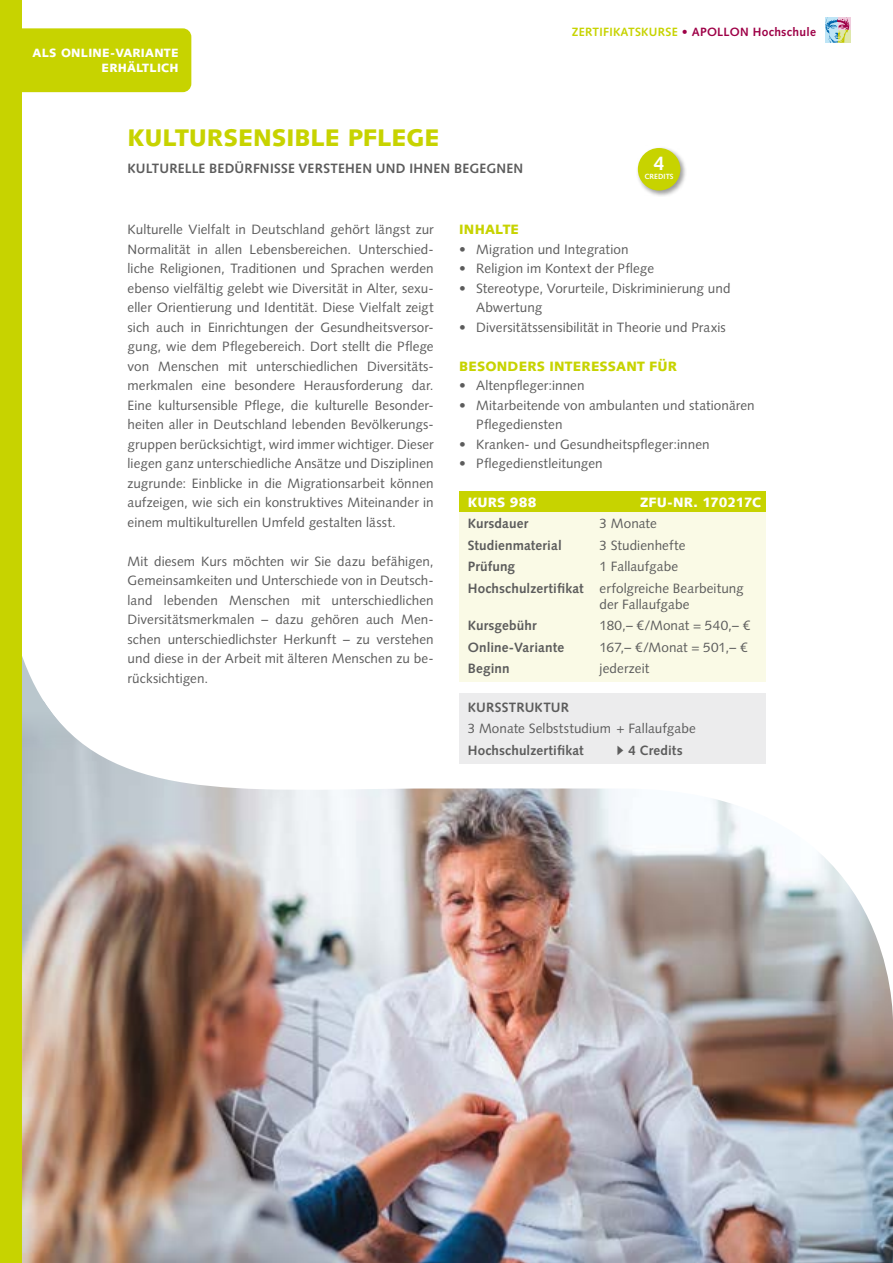
<style>
.page{position:relative;width:893px;height:1263px;background:#fff}
.page>*{position:absolute;margin:0;border:0;box-sizing:border-box;transform-origin:0 0}
.SP2021_ZK_HeadKurs{font:900 24px "Syntax LT Std";color:#c7d300}
.SP2021_CPKreise_Zahl{font:700 19.5px "Syntax LT Std";color:#fff}
.SP2021_ZK_Text_9pt_B{font:13.5px/19.5px "Syntax LT Std";letter-spacing:.005em;color:#5c5c5c;text-align:justify}
.SP2021_ZK_Tab_Infos{font:13.5px/16.5px "Syntax LT Std";letter-spacing:.005em;color:#5c5c5c}
.SP2021_ZK_Tab_Infos-2{font:700 13.5px "Syntax LT Std";letter-spacing:.01em;color:#5c5c5c}
.SP2021_ZK_Subline{font:700 13.5px "Syntax LT Std";letter-spacing:.015em;color:#5c5c5c}
.SP2021_ZK_Struktur_T{font:13.5px "Syntax LT Std";letter-spacing:.005em;color:#5c5c5c}
.SP2021_ZK_ZÜ{font:900 13.5px "Syntax LT Std";letter-spacing:.015em;color:#c7d300}
.SP2021_ZK_Struktur_T-2{font:700 13.5px "Syntax LT Std";letter-spacing:.01em;color:#5c5c5c}
.SP2021_ZK_Tab_Head{font:900 13.5px "Syntax LT Std";letter-spacing:-.015em;color:#fff}
.SP2021_ZK_Struktur_H{font:700 13.5px "Syntax LT Std";letter-spacing:.015em;color:#5c5c5c}
.SP2021_ZK_Tab_Head-2{font:900 13.5px "Syntax LT Std";letter-spacing:.01em;color:#fff}
.t1{font:700 12px "Syntax LT Std";letter-spacing:.025em;color:#9e0047}
.t2{font:900 12px/15px "Syntax LT Std";letter-spacing:.02em;color:#fff;text-align:right}
.SP2021_CP_Kreise{font:700 7.5px "Syntax LT Std";letter-spacing:.01em;color:#fff}
.s1{color:#c7d300}
.s2{font-weight:400}
.s3{font-weight:700}
.s4{font-family:"Arial";font-weight:400}
</style>
<div class="page">
<div style="left:635px;top:145px;width:52px;height:52px;background:#000;opacity:.4"></div>
<div style="left:638px;top:148px;width:42px;height:43px;background:#c7d300;border-radius:50%"></div>
<div style="left:459px;top:491px;width:306px;height:21px;background:#c7d300"></div>
<div style="left:459px;top:513px;width:306px;height:24px;background:#fafae6"></div>
<svg style="left:459px;top:526px;width:307px;height:175px;background:#f9f9e7"></svg>
<img style="left:21px;top:701px;width:872px;height:562px">
<svg style="left:21px;top:526px;width:127px;height:249px"></svg>
<div style="left:0;top:0;width:21px;height:1263px;background:#c7d300"></div>
<div style="left:838px;top:30px;width:12px;height:13px;background:#dee7ab"></div>
<svg style="left:849px;top:17px;width:1px;height:13px"></svg>
<svg style="left:825px;top:17px;width:24px;height:26px"></svg>
<div style="left:21px;top:28px;width:170px;height:64px;background:#c7d300"></div>
<p class="t2" style="left:33px;top:46px;width:147px">ALS ONLINE-VARIANTE<br>ERHÄLTLICH</p>
<p class="t1" style="left:572px;top:25px;width:246px"><span class="s1">ZERTIFIKATSKURSE</span> <span class="s2">•</span> APOLLON Hochschule</p>
<p class="SP2021_ZK_HeadKurs" style="left:128px;top:124px;width:314px">KULTURSENSIBLE PFLEGE</p>
<p class="SP2021_ZK_Subline" style="left:128px;top:160px;width:397px">KULTURELLE BEDÜRFNISSE VERSTEHEN UND IHNEN BEGEGNEN</p>
<p class="SP2021_CPKreise_Zahl" style="left:654px;top:152px;width:12px">4</p>
<p class="SP2021_CP_Kreise" style="left:644px;top:172px;width:31px">CREDITS</p>
<p class="SP2021_ZK_Text_9pt_B" style="left:128px;top:220px;width:308px">Kulturelle Vielfalt in Deutschland gehört längst zur Normalität in allen Lebensbereichen. Unterschied&shy;liche Religionen, Traditionen und Sprachen werden ebenso vielfältig gelebt wie Diversität in Alter, sexu&shy;eller Orientierung und Identität. Diese Vielfalt zeigt sich auch in Einrichtungen der Gesundheitsversor&shy;gung, wie dem Pflegebereich. Dort stellt die Pflege von Menschen mit unterschiedlichen Diversitäts&shy;merkmalen eine besondere Herausforderung dar.<br>Eine kultursensible Pflege, die kulturelle Besonder&shy;heiten aller in Deutschland lebenden Bevölkerungs&shy;gruppen berücksichtigt, wird immer wichtiger. Dieser liegen ganz unterschiedliche Ansätze und Disziplinen zugrunde: Einblicke in die Migrationsarbeit können aufzeigen, wie sich ein konstruktives Miteinander in einem multikulturellen Umfeld gestalten lässt.</p>
<p class="SP2021_ZK_Text_9pt_B" style="left:128px;top:551px;width:308px">Mit diesem Kurs möchten wir Sie dazu befähigen, Gemeinsamkeiten und Unterschiede von in Deutsch&shy;land lebenden Menschen mit unterschiedlichen Diversitätsmerkmalen – dazu gehören auch Men&shy;schen unterschiedlichster Herkunft – zu verstehen und diese in der Arbeit mit älteren Menschen zu be&shy;rücksichtigen.</p>
<p class="SP2021_ZK_ZÜ" style="left:459px;top:221px;width:61px">INHALTE</p>
<p class="SP2021_ZK_Text_9pt_B" style="left:459px;top:239px;width:171px">• Migration und Integration</p>
<p class="SP2021_ZK_Text_9pt_B" style="left:459px;top:259px;width:196px">• Religion im Kontext der Pflege</p>
<p class="SP2021_ZK_Text_9pt_B" style="left:476px;top:278px;width:256px;text-indent:-17px">• Stereotype, Vorurteile, Diskriminierung und<br>Abwertung</p>
<p class="SP2021_ZK_Text_9pt_B" style="left:459px;top:317px;width:268px">• Diversitätssensibilität in Theorie und Praxis</p>
<p class="SP2021_ZK_ZÜ" style="left:459px;top:358px;width:219px">BESONDERS INTERESSANT FÜR</p>
<p class="SP2021_ZK_Text_9pt_B" style="left:459px;top:376px;width:127px">• Altenpfleger:innen</p>
<p class="SP2021_ZK_Text_9pt_B" style="left:476px;top:395px;width:280px;text-indent:-17px">• Mitarbeitende von ambulanten und stationären<br>Pflegediensten</p>
<p class="SP2021_ZK_Text_9pt_B" style="left:459px;top:434px;width:252px">• Kranken- und Gesundheitspfleger:innen</p>
<p class="SP2021_ZK_Text_9pt_B" style="left:459px;top:454px;width:145px">• Pflegedienstleitungen</p>
<p class="SP2021_ZK_Tab_Head-2" style="left:468px;top:494px;width:70px">KURS 988</p>
<p class="SP2021_ZK_Tab_Head" style="left:640px;top:494px;width:123px">ZFU-NR. 170217C</p>
<p class="SP2021_ZK_Tab_Infos-2" style="left:468px;top:516px;width:62px">Kursdauer</p>
<p class="SP2021_ZK_Tab_Infos" style="left:600px;top:516px;width:59px">3 Monate</p>
<p class="SP2021_ZK_Tab_Infos-2" style="left:468px;top:537px;width:95px">Studienmaterial</p>
<p class="SP2021_ZK_Tab_Infos" style="left:600px;top:537px;width:87px">3 Studienhefte</p>
<p class="SP2021_ZK_Tab_Infos-2" style="left:468px;top:559px;width:49px">Prüfung</p>
<p class="SP2021_ZK_Tab_Infos" style="left:600px;top:558px;width:80px">1 Fallaufgabe</p>
<p class="SP2021_ZK_Tab_Infos" style="left:600px;top:580px;width:146px;text-indent:-132px"><span class="s3">Hochschulzertifikat</span> erfolgreiche Bearbeitung der Fallaufgabe</p>
<p class="SP2021_ZK_Tab_Infos-2" style="left:468px;top:618px;width:70px">Kursgebühr</p>
<p class="SP2021_ZK_Tab_Infos" style="left:600px;top:618px;width:152px">180,– €/Monat = 540,– €</p>
<p class="SP2021_ZK_Tab_Infos-2" style="left:468px;top:639px;width:98px">Online-Variante</p>
<p class="SP2021_ZK_Tab_Infos" style="left:600px;top:639px;width:150px">167,– €/Monat = 501,– €</p>
<p class="SP2021_ZK_Tab_Infos-2" style="left:468px;top:661px;width:43px">Beginn</p>
<p class="SP2021_ZK_Tab_Infos" style="left:600px;top:660px;width:51px">jederzeit</p>
<p class="SP2021_ZK_Struktur_H" style="left:468px;top:699px;width:103px">KURSSTRUKTUR</p>
<p class="SP2021_ZK_Struktur_T" style="left:468px;top:720px;width:230px">3 Monate Selbststudium + Fallaufgabe</p>
<p class="SP2021_ZK_Struktur_T-2" style="left:468px;top:742px;width:117px">Hochschulzertifikat</p>
<p class="SP2021_ZK_Struktur_T-2" style="left:617px;top:742px;width:68px"><span class="s4">►</span> 4 Credits</p>
</div>
